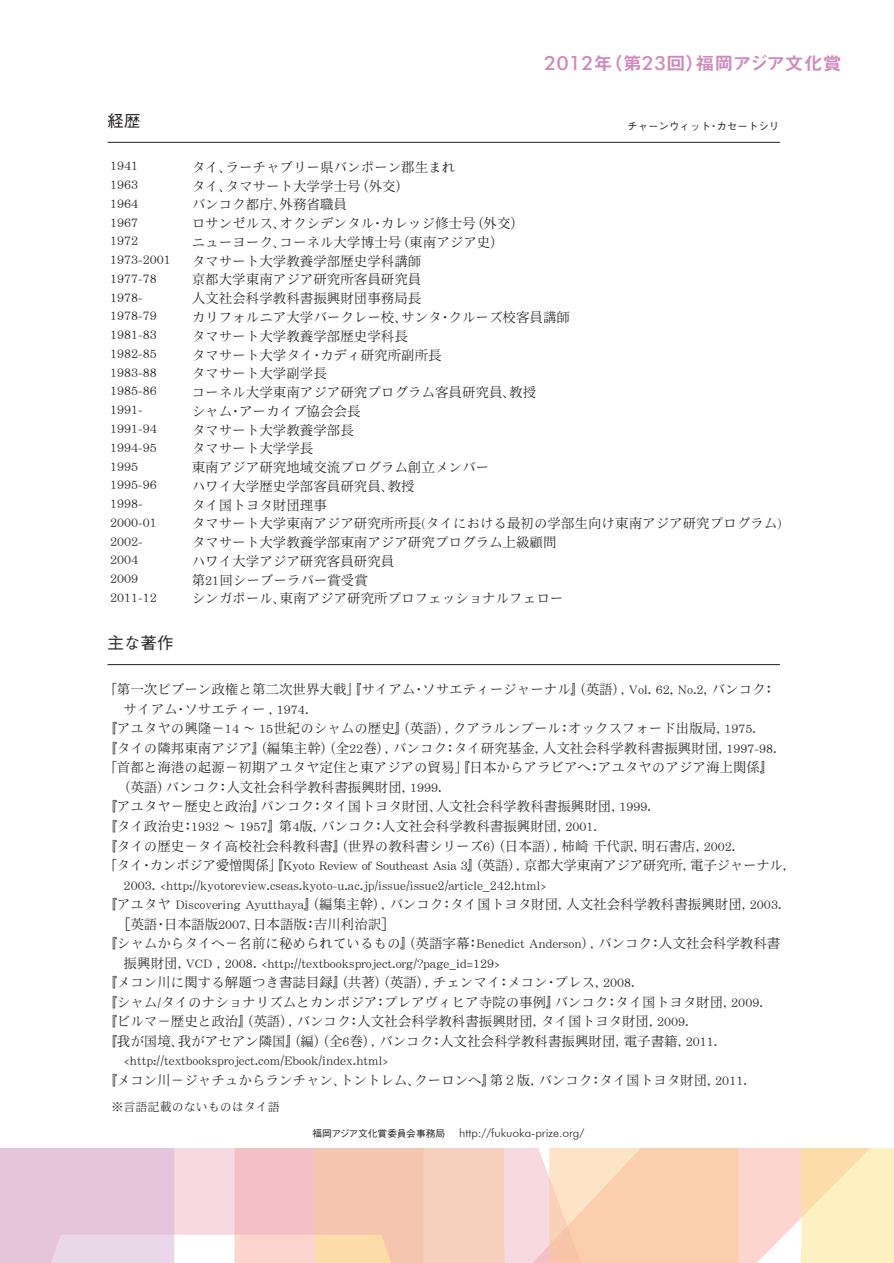
<style>
.page{position:relative;width:894px;height:1263px;background:#fff}
.page>*{position:absolute;margin:0;border:0;box-sizing:border-box;transform-origin:0 0}
.t1{font:18px "Midashi Go Pro MB31";letter-spacing:-.025em;color:#cf8bbc;scale:1.05 1}
.t2{font:500 16.5px "Gothic BBB Pro";color:#231f20}
.t3{font:13.5px/18.8px "DF Mincho P Std W3";color:#231f20}
.t4{font:13.5px "DF Mincho P Std W3";letter-spacing:-.02em;color:#231f20}
.t5{font:12px "DF Mincho P Std W3";color:#231f20}
.t6{font:300 11.7px "Futura BT";color:#231f20}
.t7{font:500 10.5px "Gothic BBB Pro";color:#231f20}
.s1{font-family:"Futura Md BT Medium";font-size:19.5px}
.s2{font-family:"Gothic BBB Pro";font-weight:500;font-size:9.45px}
</style>
<div class="page">
<svg style="left:0;top:1148px;width:893px;height:114px;background:#f5d2c6"></svg>
<hr style="left:107px;top:142px;width:672px;height:1px;background:#231f20">
<hr style="left:107px;top:664px;width:672px;height:1px;background:#231f20">
<h1 class="t1" style="left:544px;top:49px;width:284px"><span class="s1">2012</span>年（第<span class="s1">23</span>回）福岡アジア文化賞</h1>
<p class="t2" style="left:107px;top:107px;width:34px">経歴</p>
<p class="t3" style="left:110px;top:156px;width:62px">1941<br>1963<br>1964<br>1967<br>1972<br>1973-2001<br>1977-78<br>1978-<br>1978-79<br>1981-83<br>1982-85<br>1983-88<br>1985-86<br>1991-<br>1991-94<br>1994-95<br>1995<br>1995-96<br>1998-<br>2000-01<br>2002-<br>2004<br>2009<br>2011-12</p>
<p class="t3" style="left:192px;top:157px;width:591px">タイ、ラーチャブリー県バンポーン郡生まれ<br>タイ、タマサート大学学士号（外交）<br>バンコク都庁、外務省職員<br>ロサンゼルス、オクシデンタル・カレッジ修士号（外交）<br>ニューヨーク、コーネル大学博士号（東南アジア史）<br>タマサート大学教養学部歴史学科講師<br>京都大学東南アジア研究所客員研究員<br>人文社会科学教科書振興財団事務局長<br>カリフォルニア大学バークレー校、サンタ・クルーズ校客員講師<br>タマサート大学教養学部歴史学科長<br>タマサート大学タイ・カディ研究所副所長<br>タマサート大学副学長<br>コーネル大学東南アジア研究プログラム客員研究員、教授<br>シャム・アーカイブ協会会長<br>タマサート大学教養学部長<br>タマサート大学学長<br>東南アジア研究地域交流プログラム創立メンバー<br>ハワイ大学歴史学部客員研究員、教授<br>タイ国トヨタ財団理事<br>タマサート大学東南アジア研究所所長(タイにおける最初の学部生向け東南アジア研究プログラム)タマサート大学教養学部東南アジア研究プログラム上級顧問<br>ハワイ大学アジア研究客員研究員<br>第21回シーブーラパー賞受賞<br>シンガポール、東南アジア研究所プロフェッショナルフェロー</p>
<p class="t2" style="left:107px;top:629px;width:67px">主な著作</p>
<p class="t3" style="left:103px;top:680px;width:673px">「第一次ピブーン政権と第二次世界大戦」『サイアム・ソサエティージャーナル』（英語）, Vol. 62, No.2, バンコク：</p>
<p class="t3" style="left:110px;top:699px;width:200px">　サイアム・ソサエティー , 1974.</p>
<p class="t3" style="left:103px;top:719px;width:654px">『アユタヤの興隆－14 ～ 15世紀のシャムの歴史』（英語）, クアラルンプール：オックスフォード出版局, 1975.</p>
<p class="t3" style="left:103px;top:738px;width:674px">『タイの隣邦東南アジア』（編集主幹）（全22巻）, バンコク：タイ研究基金, 人文社会科学教科書振興財団, 1997-98.</p>
<p class="t3" style="left:103px;top:758px;width:671px">「首都と海港の起源－初期アユタヤ定住と東アジアの貿易」『日本からアラビアへ：アユタヤのアジア海上関係』</p>
<p class="t3" style="left:110px;top:777px;width:333px">　（英語）バンコク：人文社会科学教科書振興財団, 1999.</p>
<p class="t3" style="left:103px;top:797px;width:549px">『アユタヤ－歴史と政治』バンコク：タイ国トヨタ財団、人文社会科学教科書振興財団, 1999.</p>
<p class="t3" style="left:103px;top:816px;width:495px">『タイ政治史：1932 ～ 1957』第4版, バンコク：人文社会科学教科書振興財団, 2001.</p>
<p class="t3" style="left:103px;top:836px;width:633px">『タイの歴史－タイ高校社会科教科書』（世界の教科書シリーズ6）（日本語）, 柿崎 千代訳, 明石書店, 2002.</p>
<p class="t4" style="left:103px;top:857px;width:684px">「タイ・カンボジア愛憎関係」『Kyoto Review of Southeast Asia 3』（英語）, 京都大学東南アジア研究所, 電子ジャーナル,</p>
<p class="t3" style="left:110px;top:875px;width:438px">　2003. &lt;http://kyotoreview.cseas.kyoto-u.ac.jp/issue/issue2/article_242.html&gt;</p>
<p class="t3" style="left:103px;top:894px;width:679px">『アユタヤ Discovering Ayutthaya』（編集主幹）, バンコク：タイ国トヨタ財団, 人文社会科学教科書振興財団, 2003.</p>
<p class="t3" style="left:110px;top:913px;width:286px">　［英語・日本語版2007、日本語版：吉川利治訳］</p>
<p class="t3" style="left:103px;top:933px;width:678px">『シャムからタイへ－名前に秘められているもの』（英語字幕：Benedict Anderson）, バンコク：人文社会科学教科書</p>
<p class="t3" style="left:110px;top:952px;width:392px">　振興財団, VCD , 2008. &lt;http://textbooksproject.org/?page_id=129&gt;</p>
<p class="t3" style="left:103px;top:972px;width:532px">『メコン川に関する解題つき書誌目録』（共著）（英語）, チェンマイ：メコン・プレス, 2008.</p>
<p class="t3" style="left:103px;top:991px;width:660px">『シャム/タイのナショナリズムとカンボジア：プレアヴィヒア寺院の事例』バンコク：タイ国トヨタ財団, 2009.</p>
<p class="t3" style="left:103px;top:1011px;width:586px">『ビルマ－歴史と政治』（英語）, バンコク：人文社会科学教科書振興財団, タイ国トヨタ財団, 2009.</p>
<p class="t3" style="left:103px;top:1030px;width:615px">『我が国境、我がアセアン隣国』（編）（全6巻）, バンコク：人文社会科学教科書振興財団, 電子書籍, 2011.</p>
<p class="t3" style="left:110px;top:1050px;width:280px">　&lt;http://textbooksproject.com/Ebook/index.html&gt;</p>
<p class="t3" style="left:103px;top:1069px;width:644px">『メコン川－ジャチュからランチャン、トントレム、クーロンへ』第２版, バンコク：タイ国トヨタ財団, 2011.</p>
<p class="t7" style="left:627px;top:117px;width:154px">チャーンウィット・カセートシリ</p>
<p class="t5" style="left:112px;top:1099px;width:169px">※言語記載のないものはタイ語</p>
<p class="t6" style="left:312px;top:1125px;width:273px"><span class="s2">福岡アジア文化賞委員会事務局</span> http://fukuoka-prize.org/</p>
</div>
